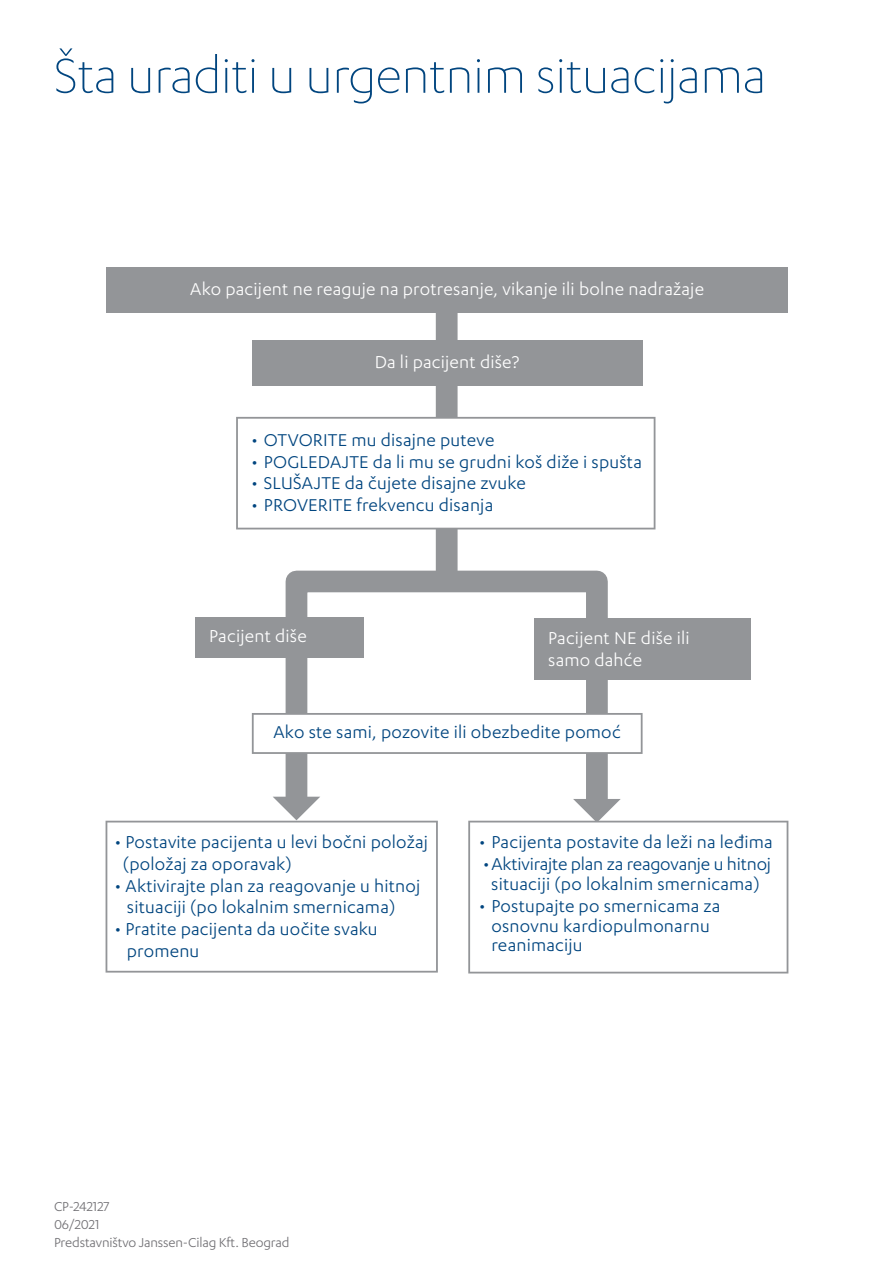
<style>
.page{position:relative;width:893px;height:1263px;background:#fff}
.page>*{position:absolute;margin:0;border:0;box-sizing:border-box;transform-origin:0 0}
.Heading_1{font:300 57px "Karbon";letter-spacing:-.01em;color:#01457f}
.t1{font:19.8px/21.6px "Karbon";letter-spacing:.01em;color:#01457f}
.t2{font:19.8px/22px "Karbon";letter-spacing:.01em;color:#fff}
.Body_copy{font:15px "Karbon";letter-spacing:-.01em;color:#717074}
</style>
<div class="page">
<svg style="left:275px;top:560px;width:344px;height:261px"></svg>
<svg style="left:273px;top:797px;width:47px;height:23px"></svg>
<svg style="left:573px;top:799px;width:48px;height:22px"></svg>
<div style="left:436px;top:305px;width:22px;height:270px;background:#939598"></div>
<div style="left:107px;top:267px;width:681px;height:46px;background:#939598"></div>
<div style="left:252px;top:340px;width:391px;height:45px;background:#939598"></div>
<svg style="left:236px;top:417px;width:419px;height:112px"></svg>
<svg style="left:106px;top:821px;width:332px;height:151px"></svg>
<svg style="left:468px;top:821px;width:320px;height:152px"></svg>
<svg style="left:252px;top:713px;width:391px;height:41px"></svg>
<div style="left:195px;top:617px;width:169px;height:41px;background:#939598"></div>
<div style="left:534px;top:618px;width:216px;height:61px;background:#939598"></div>
<p class="Heading_1" style="left:54px;top:44px;width:714px">Šta uraditi u urgentnim situacijama</p>
<p class="t2" style="left:190px;top:278px;width:515px">Ako pacijent ne reaguje na protresanje, vikanje ili bolne nadražaje</p>
<p class="t2" style="left:375px;top:350px;width:146px">Da li pacijent diše?</p>
<p class="t1" style="left:251px;top:429px;width:245px">• OTVORITE mu disajne puteve</p>
<p class="t1" style="left:251px;top:450px;width:392px">• POGLEDAJTE da li mu se grudni koš diže i spušta</p>
<p class="t1" style="left:251px;top:472px;width:276px">• SLUŠAJTE da čujete disajne zvuke</p>
<p class="t1" style="left:251px;top:494px;width:243px">• PROVERITE frekvencu disanja</p>
<p class="t2" style="left:209px;top:624px;width:99px">Pacijent diše</p>
<p class="t2" style="left:548px;top:626px;width:143px">Pacijent NE diše ili samo dahće</p>
<p class="t1" style="left:273px;top:721px;width:349px">Ako ste sami, pozovite ili obezbedite pomoć</p>
<p class="t1" style="left:123px;top:831px;width:307px;text-indent:-8px">• Postavite pacijenta u levi bočni položaj (položaj za oporavak)</p>
<p class="t1" style="left:127px;top:874px;width:295px;text-indent:-12px">• Aktivirajte plan za reagovanje u hitnoj situaciji (po lokalnim smernicama)</p>
<p class="t1" style="left:127px;top:918px;width:252px;text-indent:-12px">• Pratite pacijenta da uočite svaku promenu</p>
<p class="t1" style="left:479px;top:831px;width:295px">• Pacijenta postavite da leži na leđima</p>
<p class="t1" style="left:483px;top:854px;width:289px;line-height:19.8px;text-align:center">• Aktivirajte plan za reagovanje u hitnoj situaciji (po lokalnim smernicama)</p>
<p class="t1" style="left:491px;top:895px;width:231px;line-height:19.8px;text-indent:-12px">• Postupajte po smernicama za osnovnu kardiopulmonarnu reanimaciju</p>
<p class="Body_copy" style="left:54px;top:1198px;width:57px">CP-242127</p>
<p class="Body_copy" style="left:54px;top:1216px;width:47px">06/2021</p>
<p class="Body_copy" style="left:54px;top:1234px;width:237px">Predstavništvo Janssen-Cilag Kft. Beograd</p>
</div>
